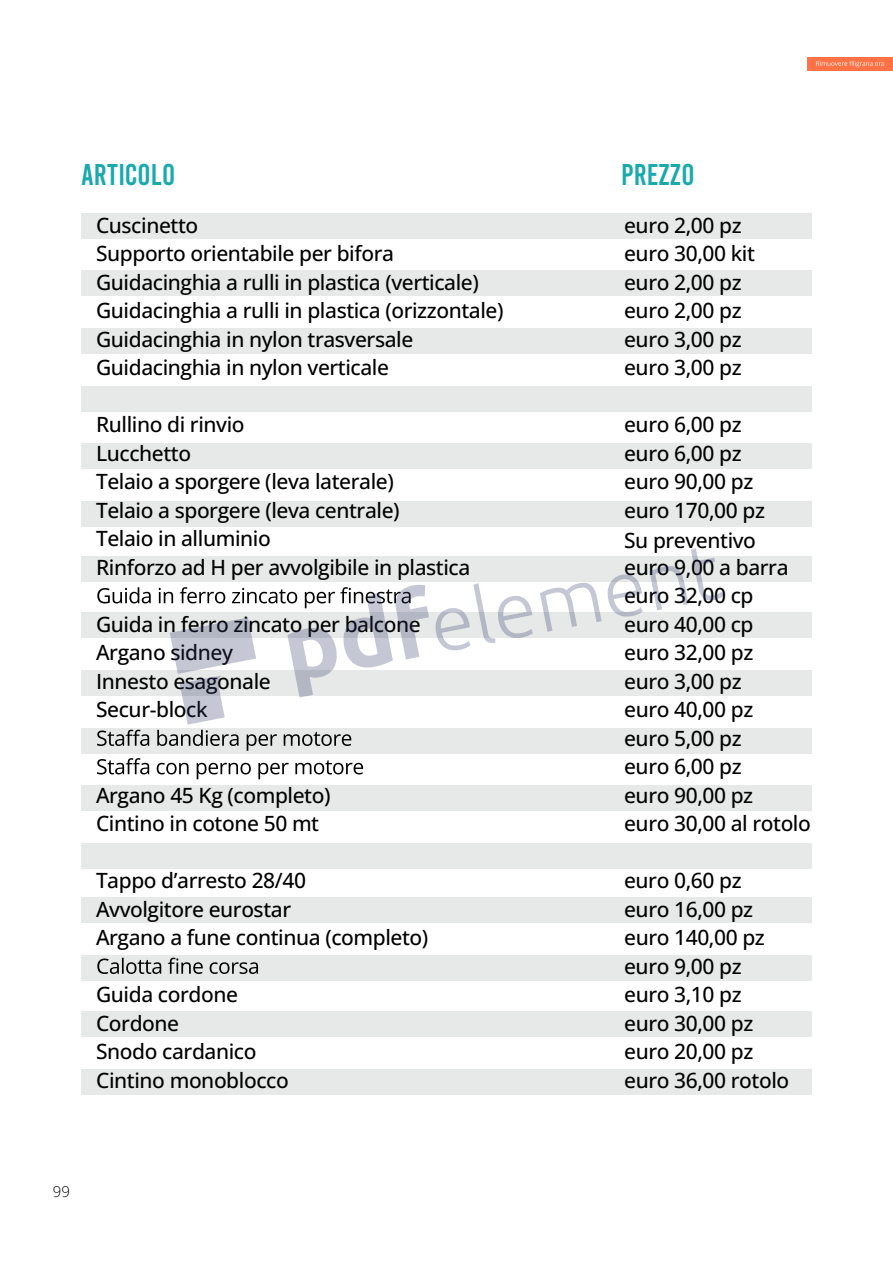
<style>
.page{position:relative;width:893px;height:1263px;background:#fff}
.page>*{position:absolute;margin:0;border:0;box-sizing:border-box;transform-origin:0 0}
.t1{font:30px "Bebas";color:#1aa9ad}
.t2{font:500 21px/28.5px "Open Sans";letter-spacing:-.02em;color:#000001}
.t3{font:300 15px "Open Sans";color:#000001}
</style>
<div class="page">
<div style="left:81px;top:214px;width:730px;height:25px;background:#e7e9e8"></div>
<div style="left:81px;top:556px;width:730px;height:25px;background:#e7e9e8"></div>
<div style="left:81px;top:386px;width:730px;height:26px;background:#e7e9e8"></div>
<div style="left:81px;top:729px;width:730px;height:25px;background:#e7e9e8"></div>
<div style="left:81px;top:955px;width:730px;height:25px;background:#e7e9e8"></div>
<div style="left:81px;top:328px;width:730px;height:26px;background:#e7e9e8"></div>
<div style="left:81px;top:671px;width:730px;height:25px;background:#e7e9e8"></div>
<div style="left:81px;top:897px;width:730px;height:25px;background:#e7e9e8"></div>
<div style="left:81px;top:501px;width:730px;height:25px;background:#e7e9e8"></div>
<div style="left:81px;top:843px;width:730px;height:26px;background:#e7e9e8"></div>
<div style="left:81px;top:1069px;width:730px;height:26px;background:#e7e9e8"></div>
<div style="left:81px;top:270px;width:730px;height:25px;background:#e7e9e8"></div>
<div style="left:81px;top:613px;width:730px;height:25px;background:#e7e9e8"></div>
<div style="left:81px;top:443px;width:730px;height:25px;background:#e7e9e8"></div>
<div style="left:81px;top:785px;width:730px;height:25px;background:#e7e9e8"></div>
<div style="left:81px;top:1011px;width:730px;height:26px;background:#e7e9e8"></div>
<svg style="left:97px;top:587px;width:73px;height:17px"></svg>
<svg style="left:97px;top:730px;width:254px;height:21px"></svg>
<svg style="left:97px;top:758px;width:266px;height:21px"></svg>
<svg style="left:97px;top:958px;width:161px;height:16px"></svg>
<img style="left:170px;top:566px;width:513px;height:159px">
<img style="left:807px;top:57px;width:86px;height:13px">
<img style="left:816px;top:61px;width:36px;height:5px">
<h1 class="t1" style="left:81px;top:159px;width:96px">ARTICOLO</h1>
<h1 class="t1" style="left:621px;top:159px;width:75px">PREZZO</h1>
<p class="t2" style="left:96px;top:210px;width:104px">Cuscinetto</p>
<p class="t2" style="left:624px;top:210px;width:119px">euro 2,00 pz</p>
<p class="t2" style="left:96px;top:239px;width:299px">Supporto orientabile per bifora</p>
<p class="t2" style="left:624px;top:239px;width:132px">euro 30,00 kit</p>
<p class="t2" style="left:96px;top:267px;width:384px">Guidacinghia a rulli in plastica (verticale)</p>
<p class="t2" style="left:624px;top:267px;width:119px">euro 2,00 pz</p>
<p class="t2" style="left:96px;top:296px;width:409px">Guidacinghia a rulli in plastica (orizzontale)</p>
<p class="t2" style="left:624px;top:296px;width:119px">euro 2,00 pz</p>
<p class="t2" style="left:96px;top:324px;width:319px">Guidacinghia in nylon trasversale</p>
<p class="t2" style="left:624px;top:324px;width:119px">euro 3,00 pz</p>
<p class="t2" style="left:96px;top:353px;width:294px">Guidacinghia in nylon verticale</p>
<p class="t2" style="left:624px;top:353px;width:119px">euro 3,00 pz</p>
<p class="t2" style="left:96px;top:410px;width:150px">Rullino di rinvio</p>
<p class="t2" style="left:624px;top:410px;width:119px">euro 6,00 pz</p>
<p class="t2" style="left:96px;top:438px;width:97px">Lucchetto</p>
<p class="t2" style="left:624px;top:438px;width:119px">euro 6,00 pz</p>
<p class="t2" style="left:96px;top:467px;width:299px">Telaio a sporgere (leva laterale)</p>
<p class="t2" style="left:624px;top:467px;width:131px">euro 90,00 pz</p>
<p class="t2" style="left:96px;top:495px;width:305px">Telaio a sporgere (leva centrale)</p>
<p class="t2" style="left:624px;top:495px;width:142px">euro 170,00 pz</p>
<p class="t2" style="left:96px;top:524px;width:176px">Telaio in alluminio</p>
<p class="t2" style="left:624px;top:525px;width:133px">Su preventivo</p>
<p class="t2" style="left:96px;top:552px;width:376px">Rinforzo ad H per avvolgibile in plastica</p>
<p class="t2" style="left:624px;top:552px;width:166px">euro 9,00 a barra euro 32,00 cp</p>
<p class="t2" style="left:96px;top:609px;width:326px">Guida in ferro zincato per balcone</p>
<p class="t2" style="left:624px;top:609px;width:131px">euro 40,00 cp</p>
<p class="t2" style="left:96px;top:638px;width:138px">Argano sidney</p>
<p class="t2" style="left:624px;top:638px;width:131px">euro 32,00 pz</p>
<p class="t2" style="left:96px;top:666px;width:176px">Innesto esagonale</p>
<p class="t2" style="left:624px;top:666px;width:119px">euro 3,00 pz</p>
<p class="t2" style="left:96px;top:695px;width:113px">Secur-block</p>
<p class="t2" style="left:624px;top:695px;width:131px">euro 40,00 pz euro 5,00 pz euro 6,00 pz</p>
<p class="t2" style="left:96px;top:780px;width:236px">Argano 45 Kg (completo)</p>
<p class="t2" style="left:624px;top:780px;width:131px">euro 90,00 pz</p>
<p class="t2" style="left:96px;top:809px;width:225px">Cintino in cotone 50 mt</p>
<p class="t2" style="left:624px;top:809px;width:188px">euro 30,00 al rotolo</p>
<p class="t2" style="left:96px;top:866px;width:211px">Tappo d’arresto 28/40</p>
<p class="t2" style="left:624px;top:866px;width:119px">euro 0,60 pz</p>
<p class="t2" style="left:96px;top:894px;width:197px">Avvolgitore eurostar</p>
<p class="t2" style="left:624px;top:894px;width:131px">euro 16,00 pz</p>
<p class="t2" style="left:96px;top:923px;width:334px">Argano a fune continua (completo)</p>
<p class="t2" style="left:624px;top:923px;width:142px">euro 140,00 pz euro 9,00 pz</p>
<p class="t2" style="left:96px;top:980px;width:143px">Guida cordone</p>
<p class="t2" style="left:624px;top:980px;width:119px">euro 3,10 pz</p>
<p class="t2" style="left:96px;top:1008px;width:85px">Cordone</p>
<p class="t2" style="left:624px;top:1008px;width:131px">euro 30,00 pz</p>
<p class="t2" style="left:96px;top:1037px;width:162px">Snodo cardanico</p>
<p class="t2" style="left:624px;top:1037px;width:131px">euro 20,00 pz</p>
<p class="t2" style="left:96px;top:1065px;width:194px">Cintino monoblocco</p>
<p class="t2" style="left:624px;top:1065px;width:167px">euro 36,00 rotolo</p>
<p class="t3" style="left:53px;top:1181px;width:19px">99</p>
</div>
